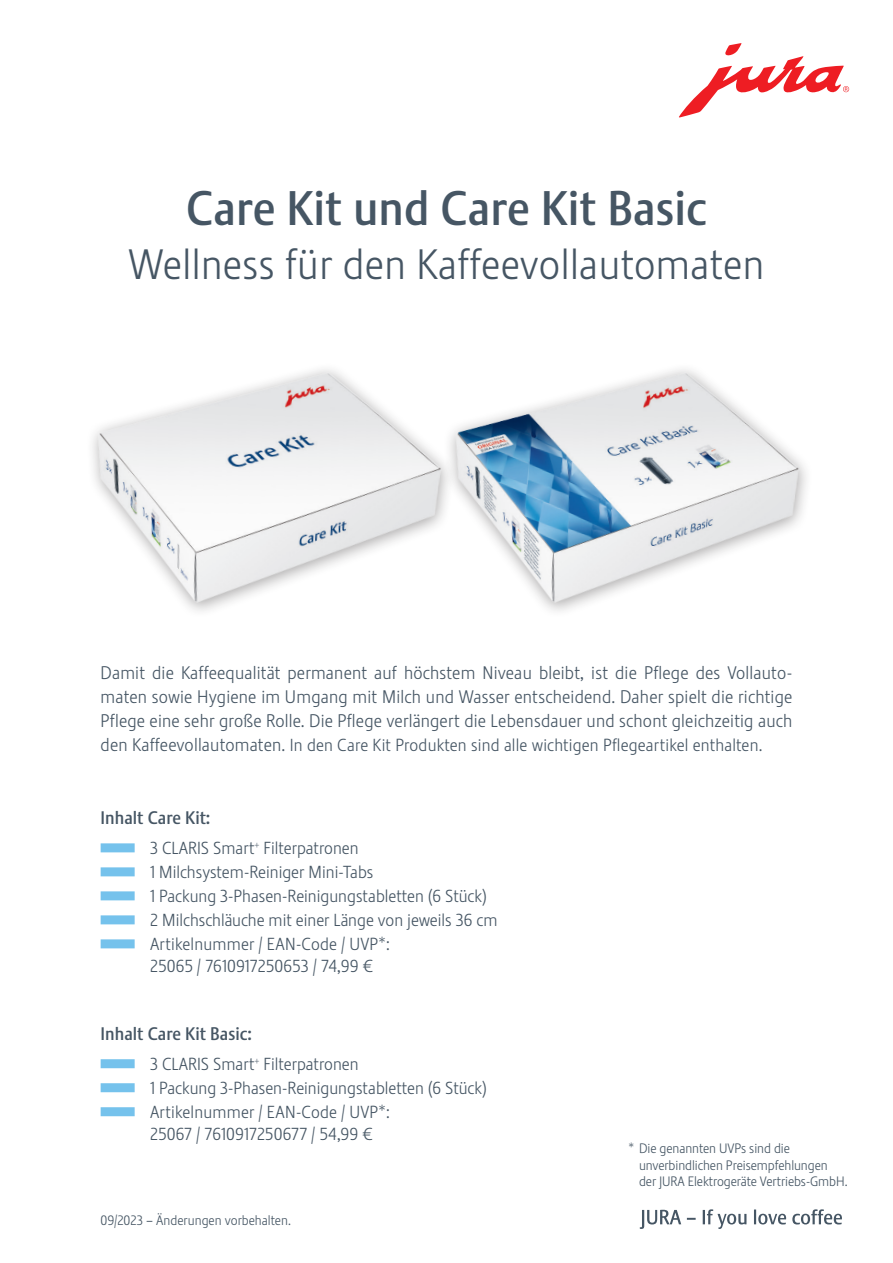
<style>
.page{position:relative;width:893px;height:1263px;background:#fff}
.page>*{position:absolute;margin:0;border:0;box-sizing:border-box;transform-origin:0 0}
.t1{font:500 48px "Stalemate LF";color:#465664}
.t2{font:300 42px "Stalemate LF";letter-spacing:.01em;color:#465664}
.t3{font:300 18px/24px "Stalemate LF";letter-spacing:.01em;color:#465664;text-align:justify}
.t4{font:500 18px "Stalemate LF";color:#465664}
.t5{font:300 17.25px/23.7px "Stalemate LF";color:#465664}
.t6{font:300 13.5px/16.5px "Stalemate LF";letter-spacing:-.005em;color:#465664}
.s1{font-size:18px}
</style>
<div class="page">
<svg style="left:679px;top:43px;width:170px;height:74px"></svg>
<svg style="left:640px;top:1209px;width:202px;height:20px"></svg>
<img style="left:92px;top:369px;width:338px;height:242px">
<img style="left:430px;top:369px;width:377px;height:242px">
<div style="left:101px;top:843px;width:34px;height:9px;background:#75c2ec"></div>
<div style="left:101px;top:867px;width:34px;height:9px;background:#75c2ec"></div>
<div style="left:101px;top:891px;width:34px;height:9px;background:#75c2ec"></div>
<div style="left:101px;top:915px;width:34px;height:9px;background:#75c2ec"></div>
<div style="left:101px;top:939px;width:34px;height:9px;background:#75c2ec"></div>
<div style="left:101px;top:1059px;width:34px;height:9px;background:#75c2ec"></div>
<div style="left:101px;top:1083px;width:34px;height:9px;background:#75c2ec"></div>
<div style="left:101px;top:1107px;width:34px;height:9px;background:#75c2ec"></div>
<h1 class="t1" style="left:186px;top:179px;width:522px">Care Kit und Care Kit Basic</h1>
<h2 class="t2" style="left:129px;top:240px;width:637px">Wellness für den Kaffeevollautomaten</h2>
<p class="t3" style="left:101px;top:661px;width:693px">Damit die Kaffeequalität permanent auf höchstem Niveau bleibt, ist die Pflege des Vollauto&shy;maten sowie Hygiene im Umgang mit Milch und Wasser entscheidend. Daher spielt die richtige Pflege eine sehr große Rolle. Die Pflege verlängert die Lebensdauer und schont gleichzeitig auch</p>
<p class="t5" style="left:101px;top:733px;width:663px"><span class="s1">den Kaffeevollautomaten.</span> In den Care Kit Produkten sind alle wichtigen Pflegeartikel enthalten.</p>
<p class="t4" style="left:101px;top:807px;width:111px">Inhalt Care Kit:</p>
<p class="t5" style="left:150px;top:836px;width:349px">3 CLARIS Smart<sup>+</sup> Filterpatronen<br>1 Milchsystem-Reiniger Mini-Tabs<br>1 Packung 3-Phasen-Reinigungstabletten (6 Stück)<br>2 Milchschläuche mit einer Länge von jeweils 36 cm Artikelnummer / EAN-Code / UVP*:<br>25065 / 7610917250653 / 74,99 ¤</p>
<p class="t4" style="left:101px;top:1022px;width:153px">Inhalt Care Kit Basic:</p>
<p class="t5" style="left:150px;top:1052px;width:338px">3 CLARIS Smart<sup>+</sup> Filterpatronen<br>1 Packung 3-Phasen-Reinigungstabletten (6 Stück)<br>Artikelnummer / EAN-Code / UVP*:<br>25067 / 7610917250677 / 54,99 ¤</p>
<p class="t6" style="left:101px;top:1211px;width:192px">09/2023 – Änderungen vorbehalten.</p>
<p class="t6" style="left:639px;top:1140px;width:210px;text-indent:-11px">* Die genannten UVPs sind die unverbindlichen Preisempfehlungen der JURA Elektrogeräte Vertriebs-GmbH.</p>
</div>
